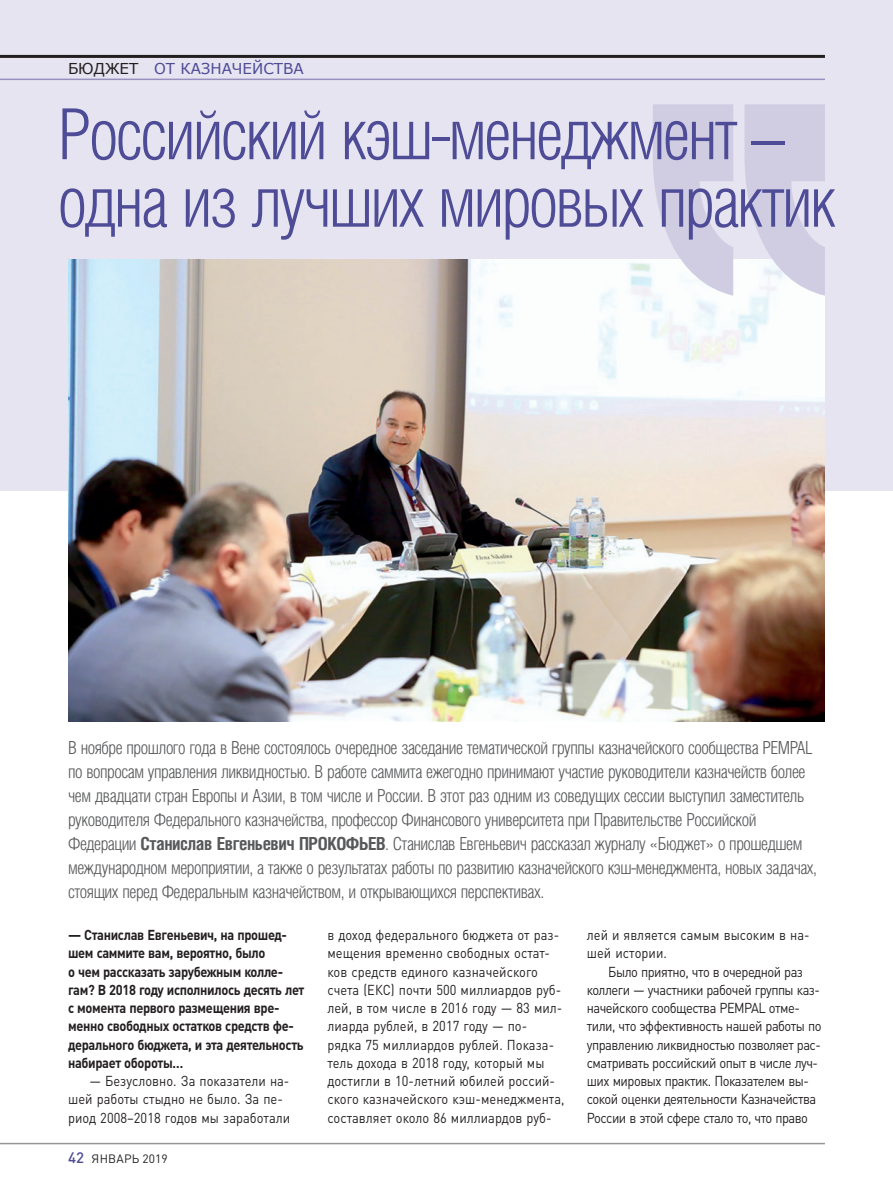
<style>
.page{position:relative;width:893px;height:1191px;background:#fff}
.page>*{position:absolute;margin:0;border:0;box-sizing:border-box;transform-origin:0 0}
.t1{font:70.5px/67.5px "Helios Cond Light C";letter-spacing:-.035em;color:#4e4b97}
.t2{font:18px/24px "Helios Cond Light C";letter-spacing:-.025em;color:#57585a}
.t3{font:15px "MS Reference Sans Serif";color:#4e4b97}
.t4{font:14.25px/18.3px "DIN Pro";letter-spacing:-.01em;color:#231f20;scale:.9 1}
.t5{font:14.25px/18.3px "DIN Pro";letter-spacing:-.035em;color:#231f20;scale:.9 1}
.t6{font:700 14.25px/18.3px "DIN Pro";letter-spacing:-.025em;color:#231f20;scale:.9 1}
.t7{font:12px "DIN Pro";letter-spacing:.015em;color:#231f20}
.s1{color:#231f20}
.s2{font-family:"Helios Cond C";font-weight:700}
.s3{font-weight:500;font-size:15px;color:#4e4b97}
</style>
<div class="page">
<hr style="left:0;top:1142px;width:825px;height:2px;background:#939598">
<div style="left:0;top:0;width:893px;height:490px;background:#e6e4f0"></div>
<img style="left:68px;top:260px;width:757px;height:461px">
<hr style="left:0;top:55px;width:825px;height:3px;background:#231f20">
<hr style="left:0;top:79px;width:825px;height:1px;background:#9992c1">
<svg style="left:653px;top:104px;width:172px;height:192px"></svg>
<p class="t3" style="left:68px;top:59px;width:237px"><span class="s1">БЮДЖЕТ</span> ОТ КАЗНАЧЕЙСТВА</p>
<h1 class="t1" style="left:58px;top:100px;width:780px">Российский кэш-менеджмент – одна из лучших мировых практик</h1>
<p class="t2" style="left:68px;top:735px;width:750px">В ноябре прошлого года в Вене состоялось очередное заседание тематической группы казначейского сообщества PEMPAL по вопросам управления ликвидностью. В работе саммита ежегодно принимают участие руководители казначейств более чем двадцати стран Европы и Азии, в том числе и России. В этот раз одним из соведущих сессии выступил заместитель руководителя Федерального казначейства, профессор Финансового университета при Правительстве Российской Федерации <span class="s2">Станислав Евгеньевич ПРОКОФЬЕВ</span>. Станислав Евгеньевич рассказал журналу «Бюджет» о прошедшем международном мероприятии, а также о результатах работы по развитию казначейского кэш-менеджмента, новых задачах, стоящих перед Федеральным казначейством, и открывающихся перспективах.</p>
<p class="t6" style="left:68px;top:924px;width:264px">— Станислав Евгеньевич, на прошед&shy;шем саммите вам, вероятно, было<br>о чем рассказать зарубежным колле&shy;гам? В 2018 году исполнилось десять лет с момента первого размещения вре&shy;менно свободных остатков средств фе&shy;дерального бюджета, и эта деятельность набирает обороты…</p>
<p class="t4" style="left:68px;top:1070px;width:248px;text-indent:21px">— Безусловно. За показатели на&shy;шей работы стыдно не было. За пе&shy;риод 2008–2018 годов мы заработали</p>
<p class="t7" style="left:68px;top:1149px;width:101px"><span class="s3">42</span> ЯНВАРЬ 2019</p>
<p class="t4" style="left:327px;top:924px;width:265px">в доход федерального бюджета от раз&shy;мещения временно свободных остат&shy;ков средств единого казначейского счета (ЕКС) почти 500 миллиардов руб&shy;лей, в том числе в 2016 году — 83 мил&shy;лиарда рублей, в 2017 году — по&shy;рядка 75 миллиардов рублей. Показа&shy;тель дохода в 2018 году, который мы достигли в 10-летний юбилей россий&shy;ского казначейского кэш-менеджмента, составляет около 86 миллиардов руб-</p>
<p class="t4" style="left:587px;top:924px;width:249px">лей и является самым высоким в на&shy;шей истории.</p>
<p class="t5" style="left:587px;top:961px;width:262px;text-indent:21px">Было приятно, что в очередной раз коллеги — участники рабочей группы каз&shy;начейского сообщества PEMPAL отме&shy;тили, что эффективность нашей работы по управлению ликвидностью позволяет рас&shy;сматривать российский опыт в числе луч&shy;ших мировых практик. Показателем вы&shy;сокой оценки деятельности Казначейства России в этой сфере стало то, что право</p>
</div>
